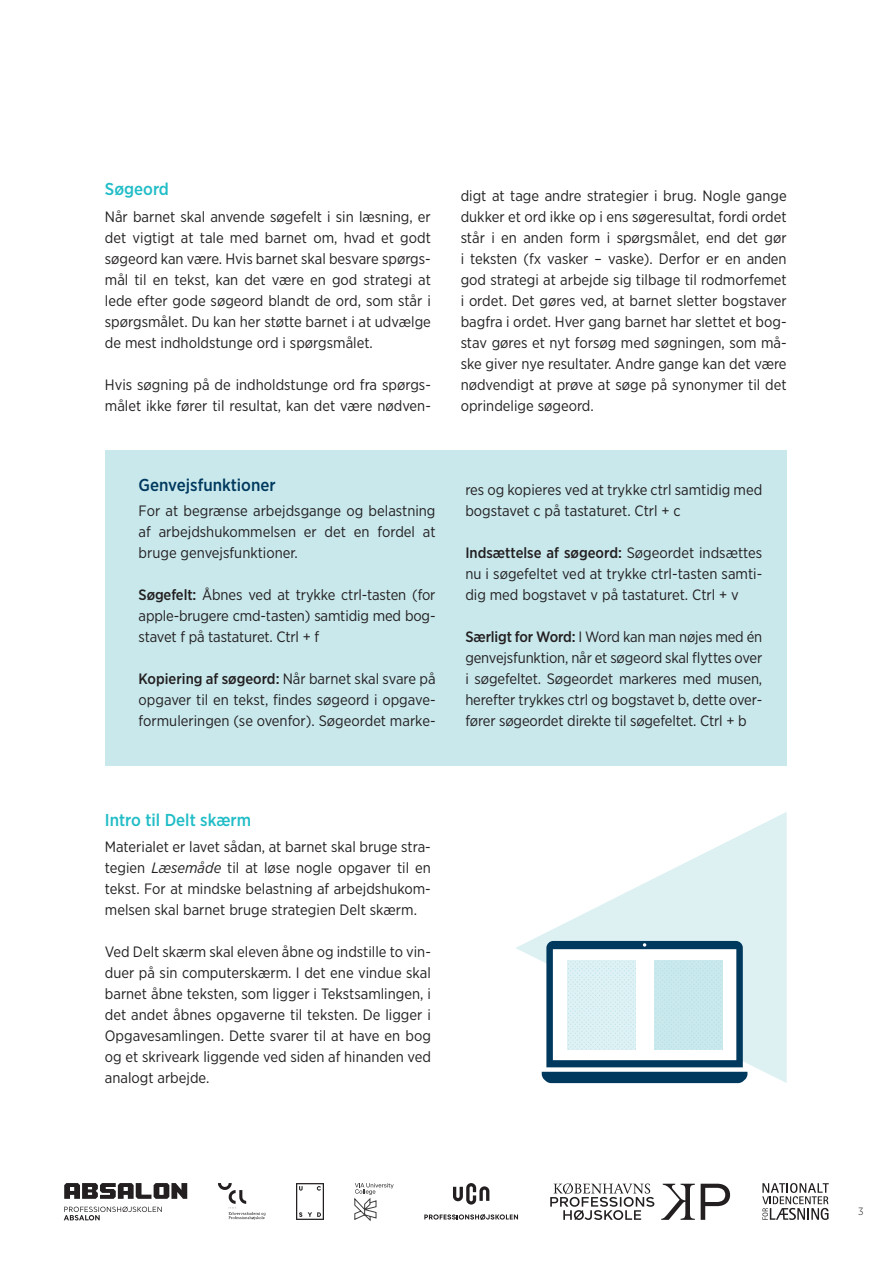
<style>
.page{position:relative;width:893px;height:1263px;background:#fff}
.page>*{position:absolute;margin:0;border:0;box-sizing:border-box;transform-origin:0 0}
.t1{font:500 17.25px "Gotham Narrow";color:#21bdc7}
.t2{font:500 17.25px "Gotham Narrow";color:#00395e}
.t3{font:15px/21px "Gotham Narrow";color:#231f20;text-align:justify}
.t4{font:300 10.5px "Gotham Narrow";color:#231f20}
.s1{font-weight:500}
.s2{font-style:italic}
</style>
<div class="page">
<svg style="left:424px;top:1214px;width:94px;height:6px"></svg>
<svg style="left:453px;top:1183px;width:36px;height:21px"></svg>
<svg style="left:218px;top:1183px;width:47px;height:37px"></svg>
<svg style="left:296px;top:1183px;width:28px;height:37px"></svg>
<svg style="left:550px;top:1183px;width:180px;height:37px"></svg>
<svg style="left:64px;top:1206px;width:98px;height:14px"></svg>
<svg style="left:64px;top:1183px;width:123px;height:16px"></svg>
<svg style="left:355px;top:1183px;width:39px;height:38px"></svg>
<svg style="left:762px;top:1183px;width:67px;height:37px"></svg>
<svg style="left:516px;top:812px;width:271px;height:271px"></svg>
<div style="left:105px;top:450px;width:682px;height:315px;background:#c8e8ec"></div>
<svg style="left:542px;top:941px;width:205px;height:142px"></svg>
<img style="left:568px;top:960px;width:68px;height:89px">
<p class="t1" style="left:105px;top:178px;width:66px">Søgeord</p>
<p class="t3" style="left:105px;top:206px;width:328px">Når barnet skal anvende søgefelt i sin læsning, er det vigtigt at tale med barnet om, hvad et godt søgeord kan være. Hvis barnet skal besvare spørgs&shy;mål til en tekst, kan det være en god strategi at lede efter gode søgeord blandt de ord, som står i spørgsmålet. Du kan her støtte barnet i at udvælge de mest indholdstunge ord i spørgsmålet.</p>
<p class="t3" style="left:105px;top:374px;width:327px">Hvis søgning på de indholdstunge ord fra spørgs&shy;målet ikke fører til resultat, kan det være nødven-</p>
<p class="t2" style="left:139px;top:473px;width:139px">Genvejsfunktioner</p>
<p class="t3" style="left:139px;top:500px;width:298px">For at begrænse arbejdsgange og belastning af arbejdshukommelsen er det en fordel at bruge genvejsfunktioner.</p>
<p class="t3" style="left:139px;top:584px;width:298px"><span class="s1">Søgefelt:</span> Åbnes ved at trykke ctrl-tasten (for apple-brugere cmd-tasten) samtidig med bog&shy;stavet f på tastaturet. Ctrl + f</p>
<p class="t3" style="left:139px;top:668px;width:298px"><span class="s1">Kopiering af søgeord:</span> Når barnet skal svare på opgaver til en tekst, findes søgeord i opgave&shy;formuleringen (se ovenfor). Søgeordet marke-</p>
<p class="t3" style="left:461px;top:185px;width:328px">digt at tage andre strategier i brug. Nogle gange dukker et ord ikke op i ens søgeresultat, fordi ordet står i en anden form i spørgsmålet, end det gør i teksten (fx vasker – vaske). Derfor er en anden god strategi at arbejde sig tilbage til rodmorfemet i ordet. Det gøres ved, at barnet sletter bogstaver bagfra i ordet. Hver gang barnet har slettet et bog&shy;stav gøres et nyt forsøg med søgningen, som må&shy;ske giver nye resultater. Andre gange kan det være nødvendigt at prøve at søge på synonymer til det oprindelige søgeord.</p>
<p class="t3" style="left:465px;top:479px;width:298px">res og kopieres ved at trykke ctrl samtidig med bogstavet c på tastaturet. Ctrl + c</p>
<p class="t3" style="left:465px;top:542px;width:298px"><span class="s1">Indsættelse af søgeord:</span> Søgeordet indsættes nu i søgefeltet ved at trykke ctrl-tasten samti&shy;dig med bogstavet v på tastaturet. Ctrl + v</p>
<p class="t3" style="left:465px;top:626px;width:298px"><span class="s1">Særligt for Word:</span> I Word kan man nøjes med én genvejsfunktion, når et søgeord skal flyttes over i søgefeltet. Søgeordet markeres med musen, herefter trykkes ctrl og bogstavet b, dette over&shy;fører søgeordet direkte til søgefeltet. Ctrl + b</p>
<p class="t1" style="left:105px;top:808px;width:148px">Intro til Delt skærm</p>
<p class="t3" style="left:105px;top:836px;width:327px">Materialet er lavet sådan, at barnet skal bruge stra&shy;tegien <span class="s2">Læsemåde</span> til at løse nogle opgaver til en tekst. For at mindske belastning af arbejdshukom&shy;melsen skal barnet bruge strategien Delt skærm.</p>
<p class="t3" style="left:105px;top:941px;width:328px">Ved Delt skærm skal eleven åbne og indstille to vin&shy;duer på sin computerskærm. I det ene vindue skal barnet åbne teksten, som ligger i Tekstsamlingen, i det andet åbnes opgaverne til teksten. De ligger i Opgavesamlingen. Dette svarer til at have en bog og et skriveark liggende ved siden af hinanden ved analogt arbejde.</p>
<p class="t4" style="left:858px;top:1204px;width:7px">3</p>
</div>
